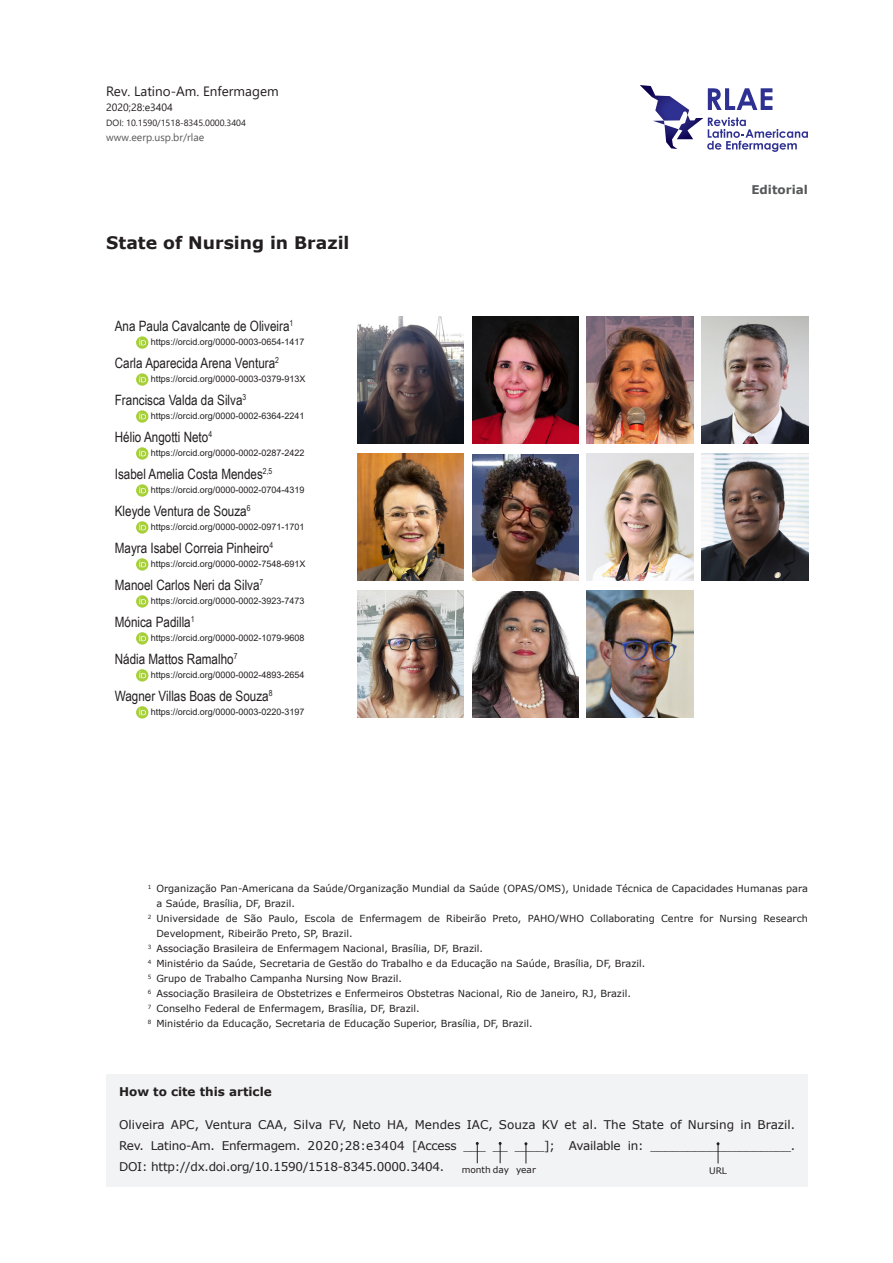
<style>
.page{position:relative;width:893px;height:1263px;background:#fff}
.page>*{position:absolute;margin:0;border:0;box-sizing:border-box;transform-origin:0 0}
.Título_NOVO{font:700 17.25px "Verdana";color:#231f20}
.Autor_NOVO{font:14.25px "Arial Narrow";color:#231f20}
.t1{font:13.5px "Segoe UI";color:#231f20}
.Tópico{font:12px/21px "Verdana";letter-spacing:-.02em;color:#231f20;text-align:justify}
.Tópico-2{font:700 12px "Verdana";color:#231f20}
.t2{font:700 12px "Verdana";color:#57585a}
.t3{font:10.5px "Segoe UI";color:#57585a}
.t4{font:10.5px "Segoe UI";color:#231f20}
.Rodapé_Autor{font:9.75px/15px "Verdana";color:#231f20}
.ORCID_NOVO{font:9px "Arial";color:#231f20}
.t5{font:9px "Segoe UI";color:#231f20}
.t6{font:9px "Verdana";color:#231f20}
</style>
<div class="page">
<svg style="left:640px;top:85px;width:168px;height:67px"></svg>
<svg style="left:136px;top:336px;width:12px;height:13px"></svg>
<svg style="left:139px;top:339px;width:7px;height:6px"></svg>
<svg style="left:136px;top:373px;width:12px;height:13px"></svg>
<svg style="left:139px;top:376px;width:7px;height:6px"></svg>
<svg style="left:136px;top:410px;width:12px;height:13px"></svg>
<svg style="left:139px;top:413px;width:7px;height:6px"></svg>
<svg style="left:136px;top:447px;width:12px;height:13px"></svg>
<svg style="left:139px;top:450px;width:7px;height:6px"></svg>
<svg style="left:136px;top:484px;width:12px;height:13px"></svg>
<svg style="left:139px;top:487px;width:7px;height:6px"></svg>
<svg style="left:136px;top:521px;width:12px;height:13px"></svg>
<svg style="left:139px;top:523px;width:7px;height:7px"></svg>
<svg style="left:136px;top:558px;width:12px;height:13px"></svg>
<svg style="left:139px;top:560px;width:7px;height:7px"></svg>
<svg style="left:136px;top:595px;width:12px;height:13px"></svg>
<svg style="left:139px;top:597px;width:7px;height:7px"></svg>
<svg style="left:136px;top:632px;width:12px;height:13px"></svg>
<svg style="left:139px;top:634px;width:7px;height:7px"></svg>
<svg style="left:136px;top:669px;width:12px;height:12px"></svg>
<svg style="left:139px;top:671px;width:7px;height:7px"></svg>
<svg style="left:136px;top:706px;width:12px;height:12px"></svg>
<svg style="left:139px;top:708px;width:7px;height:7px"></svg>
<div style="left:106px;top:1074px;width:702px;height:112px;background:#f2f3f4"></div>
<svg style="left:524px;top:1142px;width:3px;height:21px"></svg>
<svg style="left:499px;top:1142px;width:3px;height:21px"></svg>
<svg style="left:476px;top:1142px;width:3px;height:21px"></svg>
<svg style="left:716px;top:1142px;width:3px;height:21px"></svg>
<img style="left:357px;top:317px;width:107px;height:127px">
<img style="left:357px;top:454px;width:107px;height:126px">
<img style="left:357px;top:591px;width:107px;height:126px">
<img style="left:472px;top:317px;width:107px;height:127px">
<img style="left:472px;top:454px;width:107px;height:126px">
<img style="left:472px;top:591px;width:107px;height:126px">
<img style="left:587px;top:317px;width:106px;height:127px">
<img style="left:702px;top:317px;width:106px;height:127px">
<img style="left:587px;top:454px;width:106px;height:126px">
<img style="left:702px;top:454px;width:106px;height:126px">
<img style="left:587px;top:591px;width:106px;height:126px">
<p class="t1" style="left:106px;top:78px;width:174px">Rev. Latino-Am. Enfermagem</p>
<p class="t4" style="left:106px;top:97px;width:68px">2020;28:e3404</p>
<p class="t5" style="left:106px;top:114px;width:141px">DOI: 10.1590/1518-8345.0000.3404</p>
<p class="t3" style="left:106px;top:127px;width:99px">www.eerp.usp.br/rlae</p>
<p class="Título_NOVO" style="left:106px;top:231px;width:245px">State of Nursing in Brazil</p>
<p class="Autor_NOVO" style="left:115px;top:315px;width:180px">Ana Paula Cavalcante de Oliveira<sup>1</sup></p>
<p class="ORCID_NOVO" style="left:151px;top:336px;width:155px">https://orcid.org/0000-0003-0654-1417</p>
<p class="Autor_NOVO" style="left:115px;top:352px;width:166px">Carla Aparecida Arena Ventura<sup>2</sup></p>
<p class="ORCID_NOVO" style="left:151px;top:373px;width:156px">https://orcid.org/0000-0003-0379-913X</p>
<p class="Autor_NOVO" style="left:115px;top:389px;width:133px">Francisca Valda da Silva<sup>3</sup></p>
<p class="ORCID_NOVO" style="left:151px;top:410px;width:155px">https://orcid.org/0000-0002-6364-2241</p>
<p class="Autor_NOVO" style="left:115px;top:426px;width:99px">Hélio Angotti Neto<sup>4</sup></p>
<p class="ORCID_NOVO" style="left:151px;top:447px;width:155px">https://orcid.org/0000-0002-0287-2422</p>
<p class="Autor_NOVO" style="left:115px;top:463px;width:159px">Isabel Amelia Costa Mendes<sup>2,5</sup></p>
<p class="ORCID_NOVO" style="left:151px;top:484px;width:155px">https://orcid.org/0000-0002-0704-4319</p>
<p class="Autor_NOVO" style="left:115px;top:500px;width:137px">Kleyde Ventura de Souza<sup>6</sup></p>
<p class="ORCID_NOVO" style="left:151px;top:521px;width:155px">https://orcid.org/0000-0002-0971-1701</p>
<p class="Autor_NOVO" style="left:115px;top:537px;width:160px">Mayra Isabel Correia Pinheiro<sup>4</sup></p>
<p class="ORCID_NOVO" style="left:151px;top:558px;width:156px">https://orcid.org/0000-0002-7548-691X</p>
<p class="Autor_NOVO" style="left:115px;top:574px;width:150px">Manoel Carlos Neri da Silva<sup>7</sup></p>
<p class="ORCID_NOVO" style="left:151px;top:595px;width:155px">https://orcid.org/0000-0002-3923-7473</p>
<p class="Autor_NOVO" style="left:115px;top:611px;width:81px">Mónica Padilla<sup>1</sup></p>
<p class="ORCID_NOVO" style="left:151px;top:632px;width:155px">https://orcid.org/0000-0002-1079-9608</p>
<p class="Autor_NOVO" style="left:115px;top:648px;width:124px">Nádia Mattos Ramalho<sup>7</sup></p>
<p class="ORCID_NOVO" style="left:151px;top:669px;width:155px">https://orcid.org/0000-0002-4893-2654</p>
<p class="Autor_NOVO" style="left:115px;top:685px;width:159px">Wagner Villas Boas de Souza<sup>8</sup></p>
<p class="ORCID_NOVO" style="left:151px;top:706px;width:155px">https://orcid.org/0000-0003-0220-3197</p>
<p class="t2" style="left:751px;top:181px;width:58px">Editorial</p>
<p class="Rodapé_Autor" style="left:156px;top:881px;width:653px;text-indent:-9px"><sup>1</sup> Organização Pan-Americana da Saúde/Organização Mundial da Saúde (OPAS/OMS), Unidade Técnica de Capacidades Humanas para a Saúde, Brasília, DF, Brazil.</p>
<p class="Rodapé_Autor" style="left:156px;top:911px;width:653px;text-indent:-9px"><sup>2</sup> Universidade de São Paulo, Escola de Enfermagem de Ribeirão Preto, PAHO/WHO Collaborating Centre for Nursing Research<br>Development, Ribeirão Preto, SP, Brazil.</p>
<p class="Rodapé_Autor" style="left:148px;top:941px;width:337px"><sup>3</sup> Associação Brasileira de Enfermagem Nacional, Brasília, DF, Brazil.</p>
<p class="Rodapé_Autor" style="left:148px;top:956px;width:499px"><sup>4</sup> Ministério da Saúde, Secretaria de Gestão do Trabalho e da Educação na Saúde, Brasília, DF, Brazil.</p>
<p class="Rodapé_Autor" style="left:148px;top:971px;width:256px"><sup>5</sup> Grupo de Trabalho Campanha Nursing Now Brazil.</p>
<p class="Rodapé_Autor" style="left:148px;top:986px;width:484px"><sup>6</sup> Associação Brasileira de Obstetrizes e Enfermeiros Obstetras Nacional, Rio de Janeiro, RJ, Brazil.</p>
<p class="Rodapé_Autor" style="left:148px;top:1001px;width:273px"><sup>7</sup> Conselho Federal de Enfermagem, Brasília, DF, Brazil.</p>
<p class="Rodapé_Autor" style="left:148px;top:1016px;width:386px"><sup>8</sup> Ministério da Educação, Secretaria de Educação Superior, Brasília, DF, Brazil.</p>
<p class="Tópico-2" style="left:119px;top:1083px;width:154px">How to cite this article</p>
<p class="Tópico" style="left:119px;top:1114px;width:678px">Oliveira APC, Ventura CAA, Silva FV, Neto HA, Mendes IAC, Souza KV et al. The State of Nursing in Brazil.<br>Rev. Latino-Am. Enfermagem. 2020;28:e3404 [Access ___ __ ____]; Available in: ___________________.<br>DOI: http://dx.doi.org/10.1590/1518-8345.0000.3404.</p>
<p class="t6" style="left:462px;top:1164px;width:76px">month day year</p>
<p class="t6" style="left:709px;top:1164px;width:19px">URL</p>
</div>
